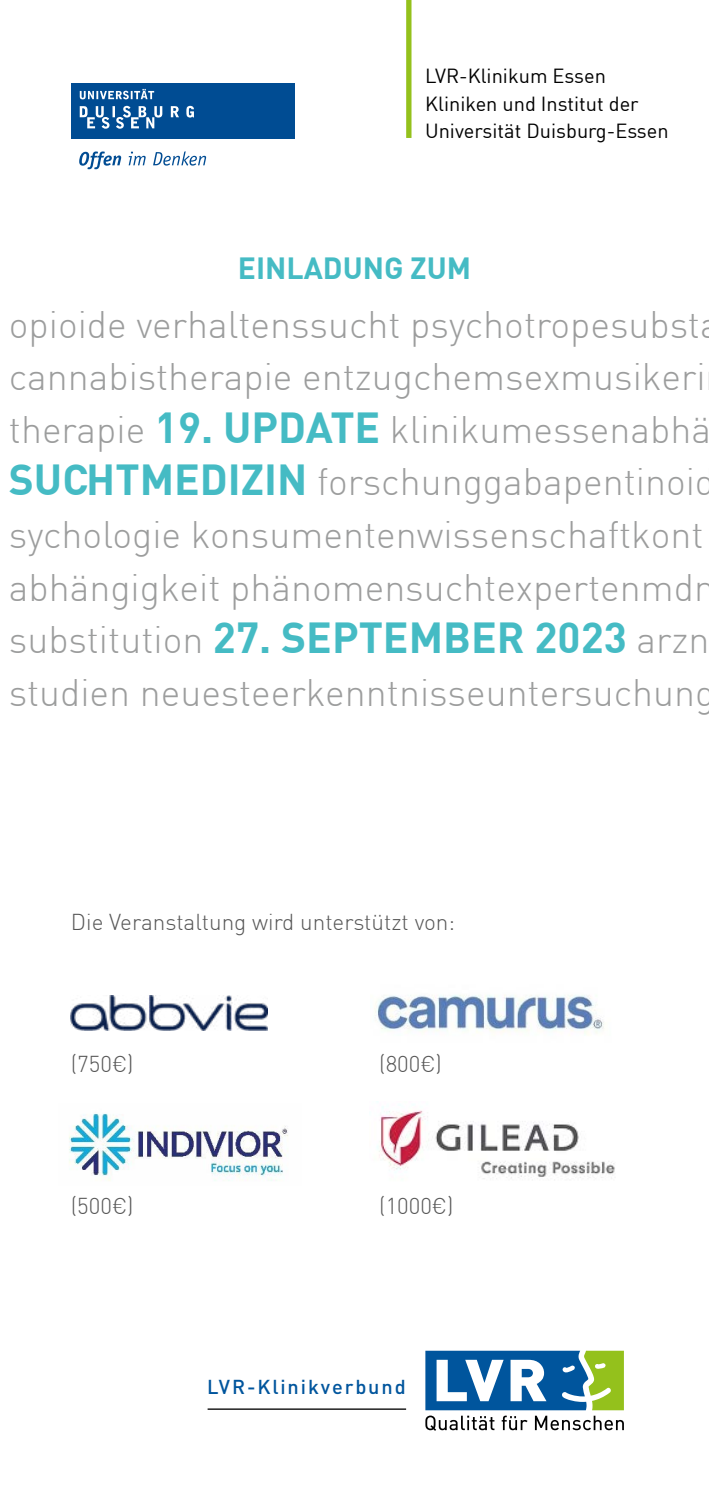
<style>
.page{position:relative;width:709px;height:1489px;background:#fff}
.page>*{position:absolute;margin:0;border:0;box-sizing:border-box;transform-origin:0 0}
.t1{font:300 37.5px "DIN";color:#9c9d9d}
.t2{font:700 30px "DIN";color:#45bbc4}
.Absatzformat_1{font:300 22.5px "DIN";color:#565656}
.aaa_lvr_einrichtung{font:20px "DIN";color:#000}
.t3{font:500 20px "DIN";letter-spacing:.095em;color:#00559d}
.s1{font-weight:700;font-size:42.5px;color:#45bbc4}
</style>
<div class="page">
<div style="left:406px;top:0;width:5px;height:138px;background:#94c11c"></div>
<svg style="left:79px;top:151px;width:42px;height:18px"></svg>
<svg style="left:129px;top:151px;width:17px;height:14px"></svg>
<svg style="left:153px;top:151px;width:53px;height:15px"></svg>
<div style="left:71px;top:83px;width:223px;height:55px;background:#004c93"></div>
<svg style="left:80px;top:106px;width:114px;height:23px"></svg>
<svg style="left:80px;top:89px;width:74px;height:10px"></svg>
<svg style="left:425px;top:1350px;width:199px;height:80px"></svg>
<hr style="left:208px;top:1408px;width:198px;height:1px;background:#000">
<img style="left:71px;top:995px;width:196px;height:35px">
<img style="left:377px;top:1101px;width:238px;height:78px">
<img style="left:375px;top:995px;width:229px;height:40px">
<img style="left:69px;top:1113px;width:219px;height:68px">
<p class="aaa_lvr_einrichtung" style="left:425px;top:63px;width:182px">LVR-Klinikum Essen</p>
<p class="aaa_lvr_einrichtung" style="left:425px;top:91px;width:215px">Kliniken und Institut der</p>
<p class="aaa_lvr_einrichtung" style="left:425px;top:118px;width:245px">Universität Duisburg-Essen</p>
<p class="t2" style="left:238px;top:248px;width:235px">EINLADUNG ZUM</p>
<p class="t1" style="left:9px;top:301px;width:692px">opioide verhaltenssucht psychotropesubst</p>
<p class="t1" style="left:9px;top:354px;width:698px">cannabistherapie entzugchemsexmusikeri</p>
<p class="t1" style="left:9px;top:406px;width:703px">therapie <span class="s1">19. UPDATE</span> klinikumessenabhä</p>
<p class="t1" style="left:9px;top:459px;width:708px"><span class="s1">SUCHTMEDIZIN</span> forschunggabapentinoid</p>
<p class="t1" style="left:9px;top:511px;width:696px">sychologie konsumentenwissenschaftkont</p>
<p class="t1" style="left:9px;top:564px;width:686px">abhängigkeit phänomensuchtexpertenmd</p>
<p class="t1" style="left:9px;top:616px;width:702px">substitution <span class="s1">27. SEPTEMBER 2023</span> arzn</p>
<p class="t1" style="left:9px;top:669px;width:708px">studien neuesteerkenntnisseuntersuchung</p>
<p class="Absatzformat_1" style="left:71px;top:908px;width:386px">Die Veranstaltung wird unterstützt von:</p>
<p class="Absatzformat_1" style="left:71px;top:1050px;width:64px">(750€)</p>
<p class="Absatzformat_1" style="left:71px;top:1192px;width:64px">(500€)</p>
<p class="Absatzformat_1" style="left:379px;top:1050px;width:64px">(800€)</p>
<p class="Absatzformat_1" style="left:379px;top:1192px;width:76px">(1000€)</p>
<p class="t3" style="left:207px;top:1374px;width:200px">LVR-Klinikverbund</p>
</div>
